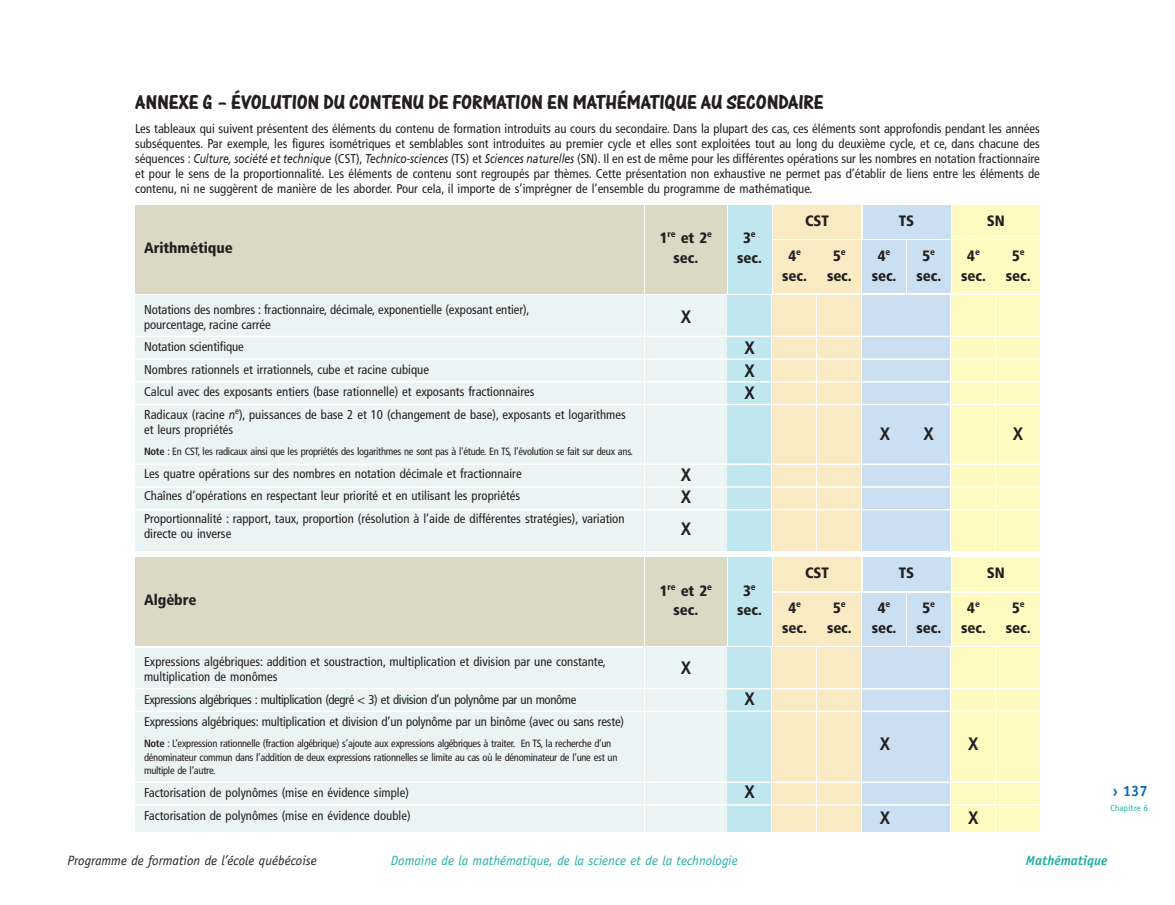
<style>
.page{position:relative;width:1175px;height:905px;background:#fff}
.page>*{position:absolute;margin:0;border:0;box-sizing:border-box;transform-origin:0 0}
.t1{font:21px "One Stroke Script Bold Plain";color:#231f20}
.t2{font:700 condensed 18px/22.5px "Frutiger";color:#231f20;text-align:justify}
.t3{font:900 condensed 15px/19.5px "Frutiger";letter-spacing:-.005em;color:#231f20;text-align:center}
.t4{font:700 15px "Officina Sans";color:#0c6ab5}
.t5{font:italic 13.5px "Officina Sans";color:#1fafa4}
.t6{font:italic 13.5px "Officina Sans";color:#231f20}
.t7{font:italic 700 13.5px "Officina Sans";color:#1fafa4}
.t8{font:condensed 12.75px/22.5px "Frutiger";color:#231f20}
.t9{font:condensed 10.5px/13.5px "Frutiger";letter-spacing:-.025em;color:#231f20}
.t10{font:9px "Officina Sans";color:#1fafa4}
.s1{font-style:italic;font-stretch:normal}
.s2{font-weight:700}
</style>
<div class="page">
<div style="left:135px;top:205px;width:508px;height:88px;background:#d9d9c4"></div>
<div style="left:645px;top:205px;width:81px;height:88px;background:#d9d9c4"></div>
<div style="left:728px;top:205px;width:43px;height:88px;background:#c0e6ef"></div>
<div style="left:773px;top:205px;width:88px;height:34px;background:#f9eac4"></div>
<div style="left:773px;top:240px;width:43px;height:53px;background:#f9eac4"></div>
<div style="left:817px;top:240px;width:44px;height:53px;background:#f9eac4"></div>
<div style="left:862px;top:205px;width:88px;height:34px;background:#cbdff2"></div>
<div style="left:862px;top:240px;width:43px;height:53px;background:#cbdff2"></div>
<div style="left:907px;top:240px;width:43px;height:53px;background:#cbdff2"></div>
<div style="left:952px;top:205px;width:88px;height:34px;background:#fffabf"></div>
<div style="left:952px;top:240px;width:43px;height:53px;background:#fffabf"></div>
<div style="left:996px;top:240px;width:44px;height:53px;background:#fffabf"></div>
<div style="left:135px;top:557px;width:508px;height:88px;background:#d9d9c4"></div>
<div style="left:645px;top:557px;width:81px;height:88px;background:#d9d9c4"></div>
<div style="left:728px;top:557px;width:43px;height:88px;background:#c0e6ef"></div>
<div style="left:773px;top:557px;width:88px;height:34px;background:#f9eac4"></div>
<div style="left:773px;top:592px;width:43px;height:53px;background:#f9eac4"></div>
<div style="left:817px;top:592px;width:44px;height:53px;background:#f9eac4"></div>
<div style="left:862px;top:557px;width:88px;height:34px;background:#cbdff2"></div>
<div style="left:862px;top:592px;width:43px;height:53px;background:#cbdff2"></div>
<div style="left:907px;top:592px;width:43px;height:53px;background:#cbdff2"></div>
<div style="left:952px;top:557px;width:88px;height:34px;background:#fffabf"></div>
<div style="left:952px;top:592px;width:43px;height:53px;background:#fffabf"></div>
<div style="left:996px;top:592px;width:44px;height:53px;background:#fffabf"></div>
<div style="left:135px;top:295px;width:508px;height:256px;background:#eaf5f3"></div>
<div style="left:135px;top:647px;width:508px;height:184px;background:#eaf5f3"></div>
<div style="left:645px;top:295px;width:81px;height:256px;background:#eaf5f3"></div>
<div style="left:727px;top:295px;width:44px;height:256px;background:#c0e6ef"></div>
<div style="left:772px;top:295px;width:43px;height:256px;background:#f9eac4"></div>
<div style="left:817px;top:295px;width:43px;height:256px;background:#f9eac4"></div>
<div style="left:862px;top:295px;width:43px;height:256px;background:#cbdff2"></div>
<div style="left:906px;top:295px;width:44px;height:256px;background:#cbdff2"></div>
<div style="left:951px;top:295px;width:43px;height:256px;background:#fffabf"></div>
<div style="left:996px;top:295px;width:43px;height:256px;background:#fffabf"></div>
<div style="left:645px;top:647px;width:81px;height:184px;background:#eaf5f3"></div>
<div style="left:727px;top:647px;width:44px;height:184px;background:#c0e6ef"></div>
<div style="left:772px;top:647px;width:43px;height:184px;background:#f9eac4"></div>
<div style="left:817px;top:647px;width:43px;height:184px;background:#f9eac4"></div>
<div style="left:862px;top:647px;width:43px;height:184px;background:#cbdff2"></div>
<div style="left:906px;top:647px;width:44px;height:184px;background:#cbdff2"></div>
<div style="left:951px;top:647px;width:43px;height:184px;background:#fffabf"></div>
<div style="left:996px;top:647px;width:43px;height:184px;background:#fffabf"></div>
<hr style="left:135px;top:335px;width:905px;height:2px;background:#fff">
<hr style="left:135px;top:358px;width:905px;height:2px;background:#fff">
<hr style="left:135px;top:381px;width:905px;height:1px;background:#fff">
<hr style="left:135px;top:404px;width:905px;height:1px;background:#fff">
<hr style="left:135px;top:463px;width:905px;height:2px;background:#fff">
<hr style="left:135px;top:486px;width:905px;height:2px;background:#fff">
<hr style="left:135px;top:509px;width:905px;height:1px;background:#fff">
<hr style="left:135px;top:688px;width:905px;height:1px;background:#fff">
<hr style="left:135px;top:710px;width:905px;height:2px;background:#fff">
<hr style="left:135px;top:781px;width:905px;height:2px;background:#fff">
<hr style="left:135px;top:804px;width:905px;height:1px;background:#fff">
<h1 class="t1" style="left:135px;top:96px;width:690px">ANNEXE G – ÉVOLUTION DU CONTENU DE FORMATION EN MATHÉMATIQUE AU SECONDAIRE</h1>
<p class="t8" style="left:135px;top:122px;width:906px;line-height:15px;text-align:justify">Les tableaux qui suivent présentent des éléments du contenu de formation introduits au cours du secondaire. Dans la plupart des cas, ces éléments sont approfondis pendant les années subséquentes. Par exemple, les figures isométriques et semblables sont introduites au premier cycle et elles sont exploitées tout au long du deuxième cycle, et ce, dans chacune des séquences : <span class="s1">Culture, société et technique</span> (CST), <span class="s1">Technico-sciences</span> (TS) et <span class="s1">Sciences naturelles</span> (SN). Il en est de même pour les différentes opérations sur les nombres en notation fractionnaire et pour le sens de la proportionnalité. Les éléments de contenu sont regroupés par thèmes. Cette présentation non exhaustive ne permet pas d’établir de liens entre les éléments de contenu, ni ne suggèrent de manière de les aborder. Pour cela, il importe de s’imprégner de l’ensemble du programme de mathématique.</p>
<p class="t3" style="left:144px;top:239px;width:90px">Arithmétique</p>
<p class="t3" style="left:660px;top:230px;width:54px">1<sup>re</sup> et 2<sup>e </sup>sec.</p>
<p class="t3" style="left:737px;top:230px;width:26px">3<sup>e </sup>sec.</p>
<p class="t8" style="left:144px;top:303px;width:387px;line-height:15px">Notations des nombres : fractionnaire, décimale, exponentielle (exposant entier), pourcentage, racine carrée</p>
<p class="t8" style="left:144px;top:336px;width:483px">Notation scientifique<br>Nombres rationnels et irrationnels, cube et racine cubique<br>Calcul avec des exposants entiers (base rationnelle) et exposants fractionnaires<br>Radicaux (racine <span class="s1">n</span><sup>e</sup>), puissances de base 2 et 10 (changement de base), exposants et logarithmes</p>
<p class="t8" style="left:144px;top:419px;width:91px">et leurs propriétés</p>
<p class="t9" style="left:144px;top:445px;width:490px"><span class="s2">Note</span> : En CST, les radicaux ainsi que les propriétés des logarithmes ne sont pas à l'étude. En TS, l’évolution se fait sur deux ans.</p>
<p class="t8" style="left:144px;top:463px;width:482px">Les quatre opérations sur des nombres en notation décimale et fractionnaire<br>Chaînes d’opérations en respectant leur priorité et en utilisant les propriétés<br>Proportionnalité : rapport, taux, proportion (résolution à l’aide de différentes stratégies), variation</p>
<p class="t8" style="left:144px;top:523px;width:89px">directe ou inverse</p>
<h2 class="t2" style="left:680px;top:306px;width:12px">X</h2>
<h2 class="t2" style="left:680px;top:464px;width:12px">X<br>X</h2>
<h2 class="t2" style="left:680px;top:518px;width:12px">X</h2>
<h2 class="t2" style="left:744px;top:338px;width:12px">X X X</h2>
<p class="t3" style="left:144px;top:591px;width:54px">Algèbre</p>
<p class="t3" style="left:660px;top:582px;width:54px">1<sup>re</sup> et 2<sup>e </sup>sec.</p>
<p class="t3" style="left:737px;top:582px;width:26px">3<sup>e </sup>sec.</p>
<p class="t8" style="left:144px;top:655px;width:463px;line-height:15px">Expressions algébriques: addition et soustraction, multiplication et division par une constante, multiplication de monômes</p>
<p class="t8" style="left:144px;top:689px;width:481px">Expressions algébriques : multiplication (degré &lt; 3) et division d’un polynôme par un monôme<br>Expressions algébriques: multiplication et division d’un polynôme par un binôme (avec ou sans reste)</p>
<p class="t9" style="left:144px;top:737px;width:475px"><span class="s2">Note</span> : L’expression rationnelle (fraction algébrique) s’ajoute aux expressions algébriques à traiter. En TS, la recherche d’un dénominateur commun dans l’addition de deux expressions rationnelles se limite au cas où le dénominateur de l’une est un multiple de l’autre.</p>
<p class="t8" style="left:144px;top:782px;width:268px">Factorisation de polynômes (mise en évidence simple)<br>Factorisation de polynômes (mise en évidence double)</p>
<h2 class="t2" style="left:680px;top:657px;width:12px">X</h2>
<h2 class="t2" style="left:744px;top:689px;width:12px">X</h2>
<h2 class="t2" style="left:744px;top:782px;width:12px">X</h2>
<p class="t3" style="left:805px;top:212px;width:26px">CST</p>
<p class="t3" style="left:782px;top:247px;width:26px">4<sup>e </sup>sec.</p>
<p class="t3" style="left:827px;top:247px;width:26px">5<sup>e </sup>sec.</p>
<p class="t3" style="left:898px;top:212px;width:17px">TS</p>
<p class="t3" style="left:871px;top:247px;width:26px">4<sup>e </sup>sec.</p>
<p class="t3" style="left:916px;top:247px;width:26px">5<sup>e </sup>sec.</p>
<p class="t3" style="left:987px;top:212px;width:19px">SN</p>
<p class="t3" style="left:961px;top:247px;width:26px">4<sup>e </sup>sec.</p>
<p class="t3" style="left:1006px;top:247px;width:26px">5<sup>e </sup>sec.</p>
<h2 class="t2" style="left:879px;top:424px;width:12px">X</h2>
<h2 class="t2" style="left:923px;top:424px;width:12px">X</h2>
<h2 class="t2" style="left:1013px;top:424px;width:12px">X</h2>
<p class="t3" style="left:805px;top:564px;width:26px">CST</p>
<p class="t3" style="left:782px;top:599px;width:26px">4<sup>e </sup>sec.</p>
<p class="t3" style="left:827px;top:599px;width:26px">5<sup>e </sup>sec.</p>
<p class="t3" style="left:898px;top:564px;width:17px">TS</p>
<p class="t3" style="left:871px;top:599px;width:26px">4<sup>e </sup>sec.</p>
<p class="t3" style="left:916px;top:599px;width:26px">5<sup>e </sup>sec.</p>
<p class="t3" style="left:987px;top:564px;width:19px">SN</p>
<p class="t3" style="left:961px;top:599px;width:26px">4<sup>e </sup>sec.</p>
<p class="t3" style="left:1006px;top:599px;width:26px">5<sup>e </sup>sec.</p>
<h2 class="t2" style="left:879px;top:734px;width:12px">X</h2>
<h2 class="t2" style="left:968px;top:734px;width:12px">X</h2>
<h2 class="t2" style="left:879px;top:807px;width:12px">X</h2>
<h2 class="t2" style="left:968px;top:807px;width:12px">X</h2>
<p class="t4" style="left:1112px;top:784px;width:37px">› 137</p>
<p class="t10" style="left:1110px;top:804px;width:39px">Chapitre 6</p>
<p class="t6" style="left:68px;top:854px;width:251px">Programme de formation de l’école québécoise</p>
<p class="t5" style="left:391px;top:854px;width:348px">Domaine de la mathématique, de la science et de la technologie</p>
<p class="t7" style="left:1026px;top:854px;width:83px">Mathématique</p>
</div>
